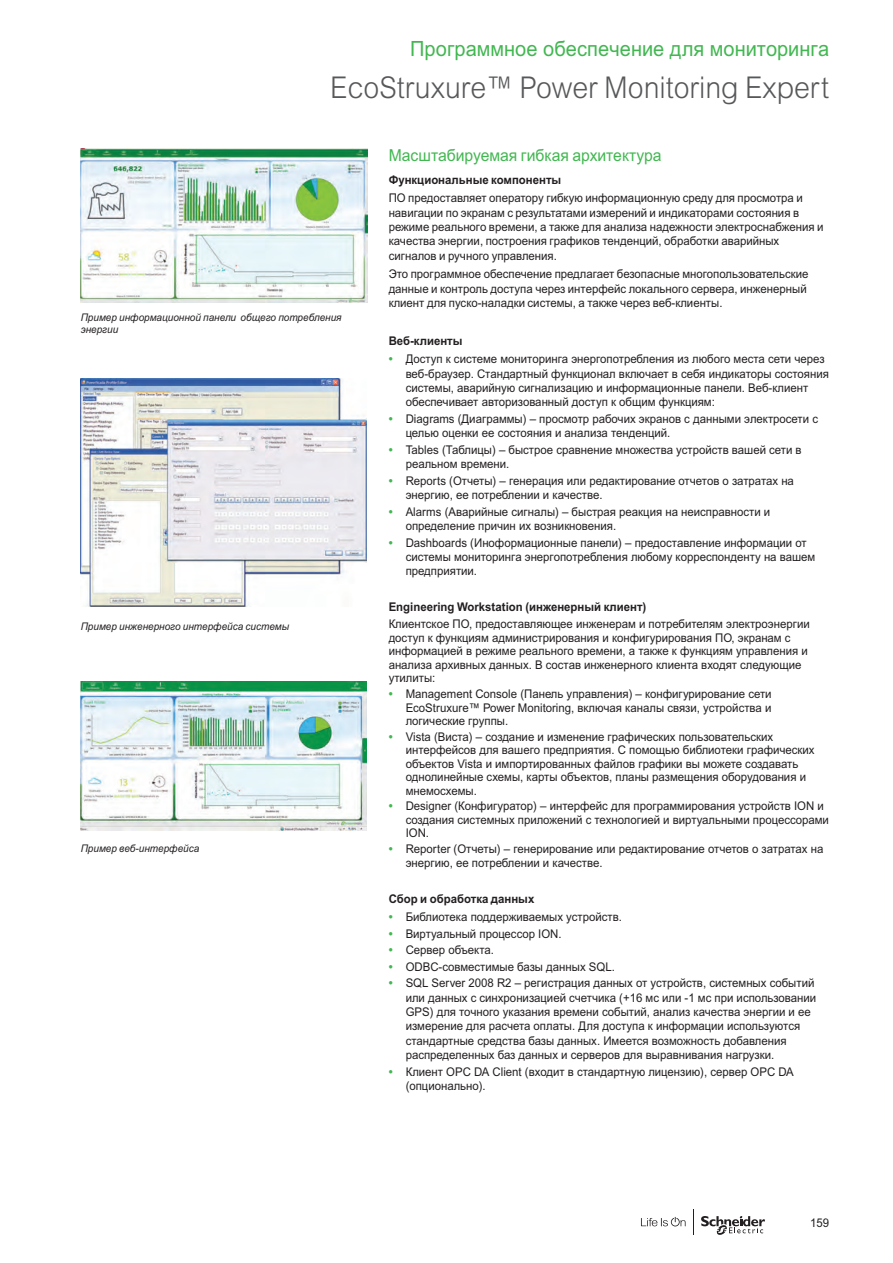
<style>
.page{position:relative;width:893px;height:1263px;background:#fff}
.page>*{position:absolute;margin:0;border:0;box-sizing:border-box;transform-origin:0 0}
.t1{font:300 30px "Arial MT Pro Cyr";color:#57585a;scale:.95 1}
.t2{font:21px "Arial MT Pro Cyr";color:#42b751;scale:.95 1}
.t3{font:16.5px "Arial MT Pro Cyr";color:#42b751;scale:.95 1}
.t4{font:12px/14.4px "Arial MT Pro Cyr";color:#231f20;scale:.95 1}
.t5{font:700 12px "Arial MT Pro Cyr";color:#231f20;scale:.95 1}
.t6{font:italic 10.5px/12px "Arial MT Pro Cyr";color:#231f20;scale:.95 1}
.s1{font-weight:700;color:#42b751}
</style>
<div class="page">
<img style="left:81px;top:149px;width:286px;height:154px">
<img style="left:81px;top:378px;width:285px;height:228px">
<img style="left:81px;top:682px;width:285px;height:149px">
<svg style="left:641px;top:1217px;width:45px;height:9px"></svg>
<svg style="left:701px;top:1216px;width:64px;height:19px"></svg>
<svg style="left:693px;top:1209px;width:1px;height:26px"></svg>
<h2 class="t2" style="left:410px;top:37px;width:442px">Программное обеспечение для мониторинга</h2>
<h1 class="t1" style="left:330px;top:69px;width:527px">EcoStruxure™ Power Monitoring Expert</h1>
<p class="t6" style="left:81px;top:312px;width:276px">Пример информационной панели общего потребления энергии</p>
<p class="t6" style="left:81px;top:621px;width:221px">Пример инженерного интерфейса системы</p>
<p class="t6" style="left:81px;top:843px;width:126px">Пример веб-интерфейса</p>
<h3 class="t3" style="left:389px;top:145px;width:289px">Масштабируемая гибкая архитектура</h3>
<p class="t5" style="left:389px;top:172px;width:183px">Функциональные компоненты</p>
<p class="t4" style="left:389px;top:191px;width:459px">ПО предоставляет оператору гибкую информационную среду для просмотра и навигации по экранам с результатами измерений и индикаторами состояния в режиме реального времени, а также для анализа надежности электроснабжения и качества энергии, построения графиков тенденций, обработки аварийных сигналов и ручного управления.</p>
<p class="t4" style="left:389px;top:268px;width:443px">Это программное обеспечение предлагает безопасные многопользовательские данные и контроль доступа через интерфейс локального сервера, инженерный клиент для пуско-наладки системы, а также через веб-клиенты.</p>
<p class="t5" style="left:389px;top:333px;width:79px">Веб-клиенты</p>
<p class="t4" style="left:406px;top:352px;width:447px;text-indent:-17px"><span class="s1">•</span> Доступ к системе мониторинга энергопотребления из любого места сети через веб-браузер. Стандартный функционал включает в себя индикаторы состояния системы, аварийную сигнализацию и информационные панели. Веб-клиент обеспечивает авторизованный доступ к общим функциям:</p>
<p class="t4" style="left:406px;top:412px;width:436px;text-indent:-17px"><span class="s1">•</span> Diagrams (Диаграммы) – просмотр рабочих экранов с данными электросети с целью оценки ее состояния и анализа тенденций.</p>
<p class="t4" style="left:406px;top:443px;width:418px;text-indent:-17px"><span class="s1">•</span> Tables (Таблицы) – быстрое сравнение множества устройств вашей сети в реальном времени.</p>
<p class="t4" style="left:406px;top:474px;width:410px;text-indent:-17px"><span class="s1">•</span> Reports (Отчеты) – генерация или редактирование отчетов о затратах на энергию, ее потреблении и качестве.</p>
<p class="t4" style="left:406px;top:505px;width:385px;text-indent:-17px"><span class="s1">•</span> Alarms (Аварийные сигналы) – быстрая реакция на неисправности и определение причин их возникновения.</p>
<p class="t4" style="left:406px;top:536px;width:433px;text-indent:-17px"><span class="s1">•</span> Dashboards (Иноформационные панели) – предоставление информации от системы мониторинга энергопотребления любому корреспонденту на вашем предприятии.</p>
<p class="t5" style="left:389px;top:599px;width:273px">Engineering Workstation (инженерный клиент)</p>
<p class="t4" style="left:389px;top:618px;width:445px;line-height:13.5px">Клиентское ПО, предоставляющее инженерам и потребителям электроэнергии доступ к функциям администрирования и конфигурирования ПО, экранам с информацией в режиме реального времени, а также к функциям управления и анализа архивных данных. В состав инженерного клиента входят следующие утилиты:</p>
<p class="t4" style="left:406px;top:688px;width:387px;line-height:13.5px;text-align:justify;text-indent:-17px"><span class="s1">•</span> Management Console (Панель управления) – конфигурирование сети EcoStruxure™ Power Monitoring, включая каналы связи, устройства и логические группы.</p>
<p class="t4" style="left:406px;top:730px;width:432px;line-height:13.5px;text-indent:-17px"><span class="s1">•</span> Vista (Виста) – создание и изменение графических пользовательских интерфейсов для вашего предприятия. С помощью библиотеки графических объектов Vista и импортированных файлов графики вы можете создавать однолинейные схемы, карты объектов, планы размещения оборудования и мнемосхемы.</p>
<p class="t4" style="left:406px;top:800px;width:447px;line-height:13.5px;text-indent:-17px"><span class="s1">•</span> Designer (Конфигуратор) – интерфейс для программирования устройств ION и создания системных приложений с технологией и виртуальными процессорами<br>ION.</p>
<p class="t4" style="left:406px;top:842px;width:441px;text-indent:-17px"><span class="s1">•</span> Reporter (Отчеты) – генерирование или редактирование отчетов о затратах на энергию, ее потреблении и качестве.</p>
<p class="t5" style="left:389px;top:891px;width:155px">Сбор и обработка данных</p>
<p class="t4" style="left:389px;top:910px;width:247px"><span class="s1">•</span> Библиотека поддерживаемых устройств.</p>
<p class="t4" style="left:389px;top:927px;width:184px"><span class="s1">•</span> Виртуальный процессор ION.</p>
<p class="t4" style="left:389px;top:943px;width:112px"><span class="s1">•</span> Сервер объекта.</p>
<p class="t4" style="left:389px;top:960px;width:240px"><span class="s1">•</span> ODBC-совместимые базы данных SQL.</p>
<p class="t4" style="left:406px;top:976px;width:434px;text-indent:-17px"><span class="s1">•</span> SQL Server 2008 R2 – регистрация данных от устройств, системных событий или данных с синхронизацией счетчика (+16 мс или -1 мс при использовании GPS) для точного указания времени событий, анализ качества энергии и ее измерение для расчета оплаты. Для доступа к информации используются стандартные средства базы данных. Имеется возможность добавления распределенных баз данных и серверов для выравнивания нагрузки.</p>
<p class="t4" style="left:406px;top:1065px;width:410px;text-indent:-17px"><span class="s1">•</span> Клиент OPC DA Client (входит в стандартную лицензию), сервер OPC DA (опционально).</p>
<p class="t4" style="left:810px;top:1216px;width:22px">159</p>
</div>
